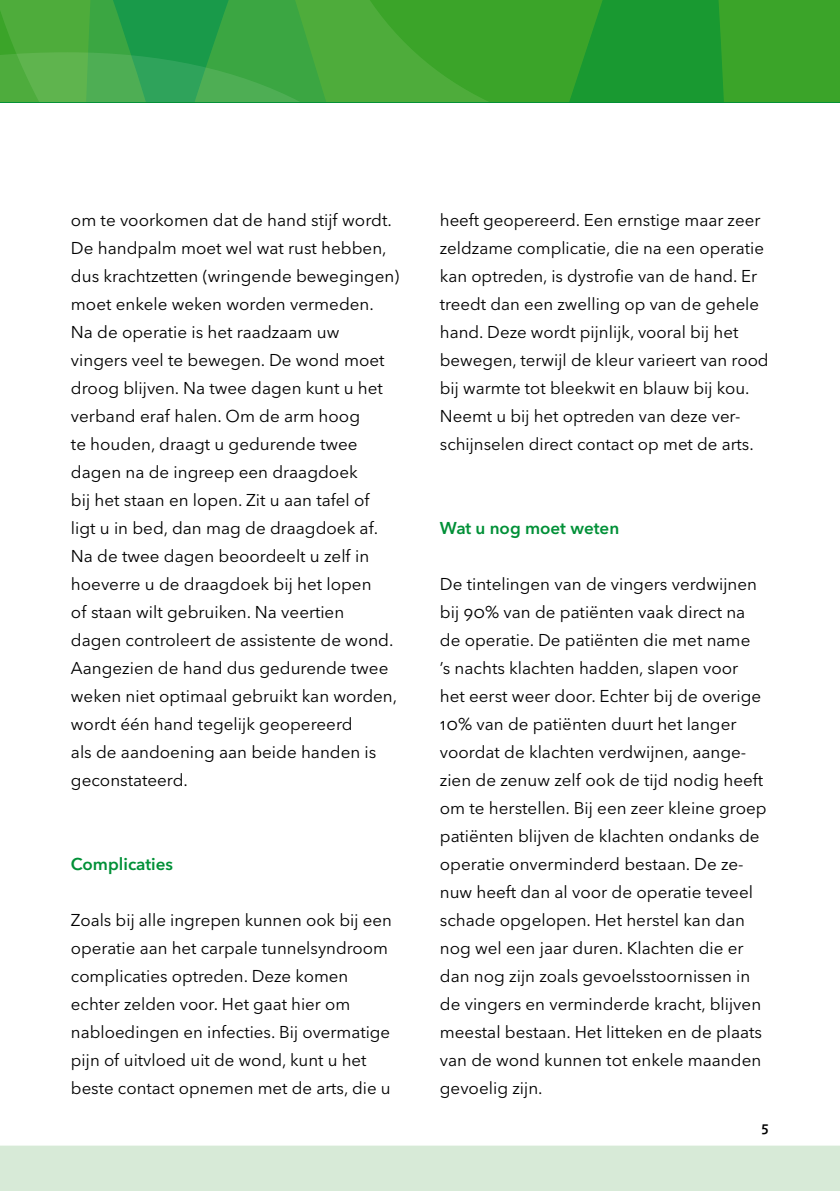
<style>
.page{position:relative;width:840px;height:1191px;background:#fff}
.page>*{position:absolute;margin:0;border:0;box-sizing:border-box;transform-origin:0 0}
.t1{font:17px/28px "Avenir Next LT Pro";color:#000}
.t2{font:600 17px "Avenir Next LT Pro";color:#009037}
.t3{font:600 14px "Avenir Next LT Pro";color:#000}
</style>
<div class="page">
<svg style="left:300px;top:0;width:539px;height:102px;background:#36a22f"></svg>
<svg style="left:0;top:0;width:300px;height:102px;background:#3da747"></svg>
<div style="left:0;top:1145px;width:839px;height:46px;background:#d7ead7"></div>
<p class="t1" style="left:71px;top:206px;width:330px">om te voorkomen dat de hand stijf wordt.<br>De handpalm moet wel wat rust hebben, dus krachtzetten (wringende bewegingen) moet enkele weken worden vermeden.<br>Na de operatie is het raadzaam uw vingers veel te bewegen. De wond moet droog blijven. Na twee dagen kunt u het verband eraf halen. Om de arm hoog<br>te houden, draagt u gedurende twee dagen na de ingreep een draagdoek<br>bij het staan en lopen. Zit u aan tafel of<br>ligt u in bed, dan mag de draagdoek af.<br>Na de twee dagen beoordeelt u zelf in hoeverre u de draagdoek bij het lopen<br>of staan wilt gebruiken. Na veertien<br>dagen controleert de assistente de wond.<br>Aangezien de hand dus gedurende twee weken niet optimaal gebruikt kan worden, wordt één hand tegelijk geopereerd<br>als de aandoening aan beide handen is geconstateerd.</p>
<p class="t2" style="left:71px;top:854px;width:104px">Complicaties</p>
<p class="t1" style="left:71px;top:906px;width:322px">Zoals bij alle ingrepen kunnen ook bij een operatie aan het carpale tunnelsyndroom complicaties optreden. Deze komen echter zelden voor. Het gaat hier om nabloedingen en infecties. Bij overmatige pijn of uitvloed uit de wond, kunt u het beste contact opnemen met de arts, die u</p>
<p class="t1" style="left:439px;top:206px;width:330px">heeft geopereerd. Een ernstige maar zeer zeldzame complicatie, die na een operatie kan optreden, is dystrofie van de hand. Er treedt dan een zwelling op van de gehele hand. Deze wordt pijnlijk, vooral bij het bewegen, terwijl de kleur varieert van rood bij warmte tot bleekwit en blauw bij kou.<br>Neemt u bij het optreden van deze ver&shy;schijnselen direct contact op met de arts.</p>
<p class="t2" style="left:439px;top:518px;width:181px">Wat u nog moet weten</p>
<p class="t1" style="left:439px;top:570px;width:328px">De tintelingen van de vingers verdwijnen bij 90% van de patiënten vaak direct na de operatie. De patiënten die met name<br>’s nachts klachten hadden, slapen voor het eerst weer door. Echter bij de overige 10% van de patiënten duurt het langer voordat de klachten verdwijnen, aange&shy;zien de zenuw zelf ook de tijd nodig heeft om te herstellen. Bij een zeer kleine groep patiënten blijven de klachten ondanks de operatie onverminderd bestaan. De ze&shy;nuw heeft dan al voor de operatie teveel schade opgelopen. Het herstel kan dan nog wel een jaar duren. Klachten die er dan nog zijn zoals gevoelsstoornissen in de vingers en verminderde kracht, blijven meestal bestaan. Het litteken en de plaats van de wond kunnen tot enkele maanden gevoelig zijn.</p>
<p class="t3" style="left:760px;top:1118px;width:9px">5</p>
</div>
